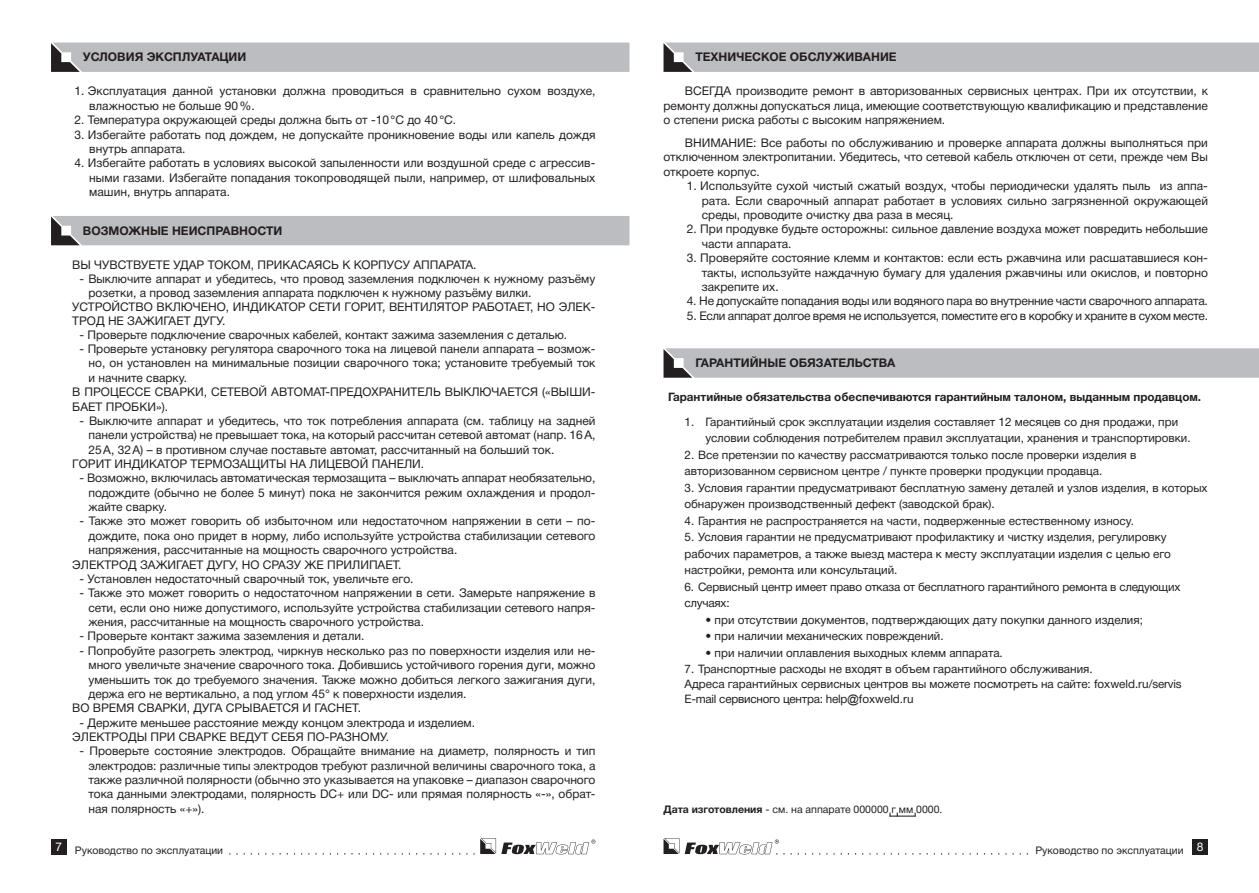
<style>
.page{position:relative;width:1259px;height:893px;background:#fff}
.page>*{position:absolute;margin:0;border:0;box-sizing:border-box;transform-origin:0 0}
.t1{font:12px/14.4px "Helvetica Neue Cyr";color:#231f20;text-align:justify}
.t2{font:700 12px "Helvetica Neue Cyr";color:#231f20}
.t3{font:12px "Helvetica Neue Cyr";letter-spacing:-.025em;color:#231f20}
.t4{font:12px "Helvetica Neue Cyr";color:#fff}
.t5{font:11.7px/16.5px "Helvetica Neue Cyr";color:#231f20}
.t6{font:700 11.7px "Helvetica Neue Cyr";color:#231f20}
.t7{font:10.5px "Helvetica Neue Cyr";color:#231f20}
.s1{font-family:"Arial"}
.s2{font-weight:700}
</style>
<div class="page">
<svg style="left:229px;top:838px;width:366px;height:16px"></svg>
<svg style="left:663px;top:838px;width:365px;height:16px"></svg>
<div style="left:51px;top:839px;width:16px;height:15px;background:#231f20"></div>
<div style="left:1192px;top:839px;width:16px;height:15px;background:#231f20"></div>
<div style="left:51px;top:43px;width:578px;height:29px;background:#bcbdc0"></div>
<div style="left:51px;top:216px;width:578px;height:29px;background:#bcbdc0"></div>
<svg style="left:663px;top:348px;width:596px;height:30px;background:#babbbe"></svg>
<div style="left:663px;top:43px;width:596px;height:29px;background:#bcbdc0"></div>
<svg style="left:889px;top:813px;width:26px;height:4px"></svg>
<p class="t2" style="left:83px;top:51px;width:165px">УСЛОВИЯ ЭКСПЛУАТАЦИИ</p>
<p class="t1" style="left:89px;top:85px;width:507px;text-indent:-15px">1. Эксплуатация данной установки должна проводиться в сравнительно сухом воздухе, влажностью не больше 90 %.</p>
<p class="t1" style="left:74px;top:113px;width:383px">2. Температура окружающей среды должна быть от -10 °С до 40 °C.</p>
<p class="t1" style="left:89px;top:127px;width:507px;text-indent:-15px">3. Избегайте работать под дождем, не допускайте проникновение воды или капель дождя внутрь аппарата.</p>
<p class="t1" style="left:89px;top:156px;width:507px;text-indent:-15px">4. Избегайте работать в условиях высокой запыленности или воздушной среде с агрессив&shy;ными газами. Избегайте попадания токопроводящей пыли, например, от шлифовальных машин, внутрь аппарата.</p>
<p class="t2" style="left:83px;top:224px;width:201px">ВОЗМОЖНЫЕ НЕИСПРАВНОСТИ</p>
<p class="t1" style="left:72px;top:257px;width:406px">ВЫ ЧУВСТВУЕТЕ УДАР ТОКОМ, ПРИКАСАЯСЬ К КОРПУСУ АППАРАТА.</p>
<p class="t1" style="left:80px;top:271px;width:517px">- Выключите аппарат и убедитесь, что провод заземления подключен к нужному разъёму</p>
<p class="t1" style="left:88px;top:286px;width:445px">розетки, а провод заземления аппарата подключен к нужному разъёму вилки.</p>
<p class="t1" style="left:72px;top:300px;width:524px">УСТРОЙСТВО ВКЛЮЧЕНО, ИНДИКАТОР СЕТИ ГОРИТ, ВЕНТИЛЯТОР РАБОТАЕТ, НО ЭЛЕК-</p>
<p class="t1" style="left:72px;top:314px;width:155px">ТРОД НЕ ЗАЖИГАЕТ ДУГУ.</p>
<p class="t1" style="left:80px;top:328px;width:489px">- Проверьте подключение сварочных кабелей, контакт зажима заземления с деталью.</p>
<p class="t1" style="left:80px;top:342px;width:517px">- Проверьте установку регулятора сварочного тока на лицевой панели аппарата – возмож-</p>
<p class="t1" style="left:88px;top:356px;width:508px">но, он установлен на минимальные позиции сварочного тока; установите требуемый ток</p>
<p class="t1" style="left:88px;top:370px;width:100px">и начните сварку.</p>
<p class="t1" style="left:72px;top:385px;width:524px">В ПРОЦЕССЕ СВАРКИ, СЕТЕВОЙ АВТОМАТ-ПРЕДОХРАНИТЕЛЬ ВЫКЛЮЧАЕТСЯ («ВЫШИ-</p>
<p class="t1" style="left:72px;top:399px;width:97px">БАЕТ ПРОБКИ»).</p>
<p class="t1" style="left:80px;top:414px;width:517px">- Выключите аппарат и убедитесь, что ток потребления аппарата (см. таблицу на задней</p>
<p class="t1" style="left:88px;top:428px;width:508px">панели устройства) не превышает тока, на который рассчитан сетевой автомат (напр. 16 А,</p>
<p class="t1" style="left:88px;top:442px;width:467px">25 А, 32 А) – в противном случае поставьте автомат, рассчитанный на больший ток.</p>
<p class="t1" style="left:72px;top:457px;width:353px">ГОРИТ ИНДИКАТОР ТЕРМОЗАЩИТЫ НА ЛИЦЕВОЙ ПАНЕЛИ.</p>
<p class="t1" style="left:88px;top:471px;width:508px;text-indent:-9px">- Возможно, включилась автоматическая термозащита – выключать аппарат необязательно, подождите (обычно не более 5 минут) пока не закончится режим охлаждения и продол&shy;жайте сварку.</p>
<p class="t1" style="left:80px;top:514px;width:517px">- Также это может говорить об избыточном или недостаточном напряжении в сети – по-</p>
<p class="t1" style="left:88px;top:528px;width:508px">дождите, пока оно придет в норму, либо используйте устройства стабилизации сетевого</p>
<p class="t1" style="left:88px;top:543px;width:370px">напряжения, рассчитанные на мощность сварочного устройства.</p>
<p class="t1" style="left:72px;top:557px;width:331px">ЭЛЕКТРОД ЗАЖИГАЕТ ДУГУ, НО СРАЗУ ЖЕ ПРИЛИПАЕТ.</p>
<p class="t1" style="left:80px;top:572px;width:335px">- Установлен недостаточный сварочный ток, увеличьте его.</p>
<p class="t1" style="left:88px;top:586px;width:508px;text-indent:-9px">- Также это может говорить о недостаточном напряжении в сети. Замерьте напряжение в сети, если оно ниже допустимого, используйте устройства стабилизации сетевого напря&shy;жения, рассчитанные на мощность сварочного устройства.</p>
<p class="t1" style="left:80px;top:629px;width:286px">- Проверьте контакт зажима заземления и детали.</p>
<p class="t1" style="left:80px;top:643px;width:517px">- Попробуйте разогреть электрод, чиркнув несколько раз по поверхности изделия или не-</p>
<p class="t1" style="left:88px;top:658px;width:508px">много увеличьте значение сварочного тока. Добившись устойчивого горения дуги, можно</p>
<p class="t1" style="left:88px;top:672px;width:508px">уменьшить ток до требуемого значения. Также можно добиться легкого зажигания дуги,</p>
<p class="t1" style="left:88px;top:686px;width:379px">держа его не вертикально, а под углом 45° к поверхности изделия.</p>
<p class="t1" style="left:72px;top:701px;width:290px">ВО ВРЕМЯ СВАРКИ, ДУГА СРЫВАЕТСЯ И ГАСНЕТ.</p>
<p class="t1" style="left:72px;top:715px;width:404px;text-indent:7px">- Держите меньшее расстояние между концом электрода и изделием.<br>ЭЛЕКТРОДЫ ПРИ СВАРКЕ ВЕДУТ СЕБЯ ПО-РАЗНОМУ.</p>
<p class="t1" style="left:88px;top:744px;width:508px;text-indent:-9px">- Проверьте состояние электродов. Обращайте внимание на диаметр, полярность и тип электродов: различные типы электродов требуют различной величины сварочного тока, а также различной полярности (обычно это указывается на упаковке – диапазон сварочного тока данными электродами, полярность DC+ или DC- или прямая полярность «-», обрат&shy;ная полярность «+»).</p>
<p class="t2" style="left:695px;top:51px;width:203px">ТЕХНИЧЕСКОЕ ОБСЛУЖИВАНИЕ</p>
<p class="t1" style="left:663px;top:84px;width:546px;text-indent:21px">ВСЕГДА производите ремонт в авторизованных сервисных центрах. При их отсутствии, к ремонту должны допускаться лица, имеющие соответствующую квалификацию и представление о степени риска работы с высоким напряжением.</p>
<p class="t1" style="left:663px;top:136px;width:546px;text-indent:21px">ВНИМАНИЕ: Все работы по обслуживанию и проверке аппарата должны выполняться при отключенном электропитании. Убедитесь, что сетевой кабель отключен от сети, прежде чем Вы откроете корпус.</p>
<p class="t1" style="left:702px;top:179px;width:508px;text-indent:-15px">1. Используйте сухой чистый сжатый воздух, чтобы периодически удалять пыль из аппа&shy;рата. Если сварочный аппарат работает в условиях сильно загрязненной окружающей среды, проводите очистку два раза в месяц.</p>
<p class="t1" style="left:702px;top:222px;width:507px;text-indent:-15px">2. При продувке будьте осторожны: сильное давление воздуха может повредить небольшие части аппарата.</p>
<p class="t1" style="left:702px;top:251px;width:507px;text-indent:-15px">3. Проверяйте состояние клемм и контактов: если есть ржавчина или расшатавшиеся кон&shy;такты, используйте наждачную бумагу для удаления ржавчины или окислов, и повторно закрепите их.</p>
<p class="t1" style="left:687px;top:294px;width:522px">4. Не допускайте попадания воды или водяного пара во внутренние части сварочного аппарата.</p>
<p class="t3" style="left:687px;top:309px;width:522px">5. Если аппарат долгое время не используется, поместите его в коробку и храните в сухом месте.</p>
<p class="t2" style="left:695px;top:356px;width:202px">ГАРАНТИЙНЫЕ ОБЯЗАТЕЛЬСТВА</p>
<p class="t6" style="left:668px;top:390px;width:535px">Гарантийные обязательства обеспечиваются гарантийным талоном, выданным продавцом.</p>
<p class="t5" style="left:705px;top:413px;width:487px;text-indent:-21px">1. Гарантийный срок эксплуатации изделия составляет 12 месяцев со дня продажи, при условии соблюдения потребителем правил эксплуатации, хранения и транспортировки.</p>
<p class="t5" style="left:684px;top:446px;width:453px">2. Все претензии по качеству рассматриваются только после проверки изделия в авторизованном сервисном центре / пункте проверки продукции продавца.</p>
<p class="t5" style="left:684px;top:479px;width:524px">3. Условия гарантии предусматривают бесплатную замену деталей и узлов изделия, в которых обнаружен производственный дефект (заводской брак).</p>
<p class="t5" style="left:684px;top:512px;width:451px">4. Гарантия не распространяется на части, подверженные естественному износу.</p>
<p class="t5" style="left:684px;top:529px;width:488px">5. Условия гарантии не предусматривают профилактику и чистку изделия, регулировку рабочих параметров, а также выезд мастера к месту эксплуатации изделия с целью его настройки, ремонта или консультаций.</p>
<p class="t5" style="left:684px;top:578px;width:497px">6. Сервисный центр имеет право отказа от бесплатного гарантийного ремонта в следующих случаях:</p>
<p class="t5" style="left:705px;top:611px;width:439px">• при отсутствии документов, подтверждающих дату покупки данного изделия;</p>
<p class="t5" style="left:705px;top:628px;width:239px">• при наличии механических повреждений.</p>
<p class="t5" style="left:705px;top:644px;width:299px">• при наличии оплавления выходных клемм аппарата.</p>
<p class="t5" style="left:684px;top:661px;width:498px;line-height:15px">7. Транспортные расходы не входят в объем гарантийного обслуживания.<br>Адреса гарантийных сервисных центров вы можете посмотреть на сайте: foxweld.ru/servis<br>E-mail сервисного центра: help<span class="s1">@</span>foxweld.ru</p>
<p class="t7" style="left:663px;top:804px;width:280px"><span class="s2">Дата изготовления</span> - см. на аппарате 000000 г мм 0000.</p>
<p class="t4" style="left:55px;top:842px;width:8px">7</p>
<p class="t4" style="left:1196px;top:842px;width:8px">8</p>
<p class="t7" style="left:75px;top:847px;width:150px">Руководство по эксплуатации</p>
<p class="t7" style="left:1035px;top:847px;width:150px">Руководство по эксплуатации</p>
</div>
